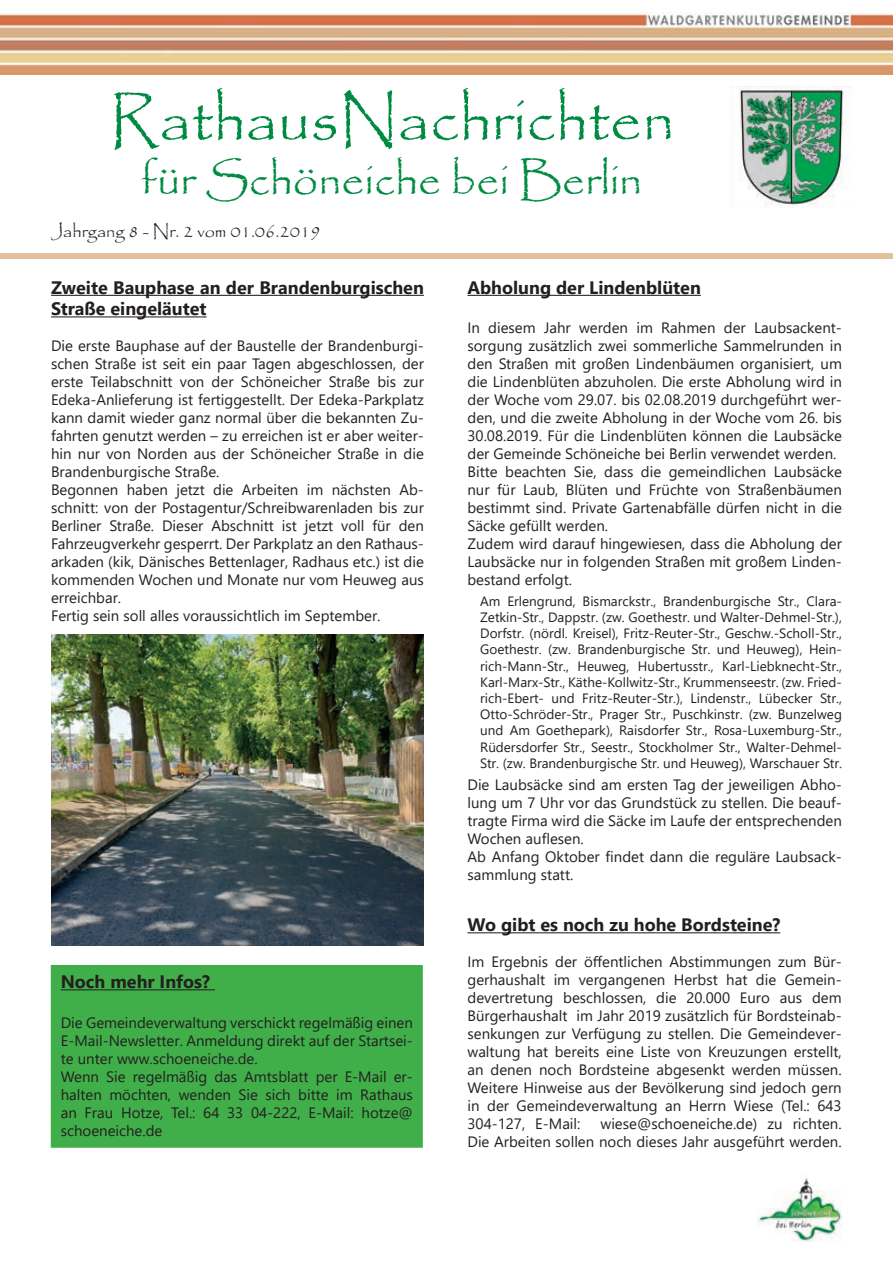
<style>
.page{position:relative;width:893px;height:1263px;background:#fff}
.page>*{position:absolute;margin:0;border:0;box-sizing:border-box;transform-origin:0 0}
.t1{font:63px "Papyrus";color:#008b43}
.t2{font:45px "Papyrus";color:#008b43}
.t3{font:700 18px/21.6px "Segoe UI";color:#231f20}
.t4{font:18px "Papyrus";color:#231f20}
.t5{font:15px/18px "Segoe UI";color:#231f20;text-align:justify}
.t6{font:13.5px/16.2px "Segoe UI";color:#231f20;text-align:justify}
</style>
<div class="page">
<img style="left:739px;top:86px;width:111px;height:121px">
<img style="left:757px;top:1177px;width:85px;height:64px">
<img style="left:0;top:13px;width:893px;height:61px">
<hr style="left:51px;top:295px;width:373px;height:1px;background:#231f20">
<hr style="left:51px;top:316px;width:156px;height:1px;background:#231f20">
<hr style="left:467px;top:932px;width:313px;height:1px;background:#231f20">
<div style="left:52px;top:966px;width:370px;height:181px;background:#40ae49"></div>
<hr style="left:61px;top:989px;width:154px;height:1px;background:#231f20">
<div style="left:51px;top:965px;width:372px;height:183px;border:2px solid #40ae49"></div>
<hr style="left:467px;top:295px;width:234px;height:1px;background:#231f20">
<img style="left:51px;top:634px;width:373px;height:311px">
<p class="t1" style="left:109px;top:81px;width:567px">RathausNachrichten</p>
<p class="t2" style="left:141px;top:152px;width:502px">für Schöneiche bei Berlin</p>
<p class="t4" style="left:51px;top:220px;width:271px">Jahrgang 8 - Nr. 2 vom 01.06.2019</p>
<p class="t3" style="left:51px;top:275px;width:374px">Zweite Bauphase an der Brandenburgischen<br>Straße eingeläutet</p>
<p class="t5" style="left:51px;top:336px;width:374px">Die erste Bauphase auf der Baustelle der Brandenburgi&shy;schen Straße ist seit ein paar Tagen abgeschlossen, der erste Teilabschnitt von der Schöneicher Straße bis zur Edeka-Anlieferung ist fertiggestellt. Der Edeka-Parkplatz kann damit wieder ganz normal über die bekannten Zu&shy;fahrten genutzt werden – zu erreichen ist er aber weiter&shy;hin nur von Norden aus der Schöneicher Straße in die Brandenburgische Straße.</p>
<p class="t5" style="left:51px;top:480px;width:374px">Begonnen haben jetzt die Arbeiten im nächsten Ab&shy;schnitt: von der Postagentur/Schreibwarenladen bis zur Berliner Straße. Dieser Abschnitt ist jetzt voll für den Fahrzeugverkehr gesperrt. Der Parkplatz an den Rathaus&shy;arkaden (kik, Dänisches Bettenlager, Radhaus etc.) ist die kommenden Wochen und Monate nur vom Heuweg aus erreichbar.</p>
<p class="t5" style="left:51px;top:606px;width:331px">Fertig sein soll alles voraussichtlich im September.</p>
<p class="t3" style="left:467px;top:275px;width:235px">Abholung der Lindenblüten</p>
<p class="t5" style="left:467px;top:318px;width:376px">In diesem Jahr werden im Rahmen der Laubsackent&shy;sorgung zusätzlich zwei sommerliche Sammelrunden in den Straßen mit großen Lindenbäumen organisiert, um die Lindenblüten abzuholen. Die erste Abholung wird in der Woche vom 29.07. bis 02.08.2019 durchgeführt wer&shy;den, und die zweite Abholung in der Woche vom 26. bis 30.08.2019. Für die Lindenblüten können die Laubsäcke der Gemeinde Schöneiche bei Berlin verwendet werden.</p>
<p class="t5" style="left:467px;top:462px;width:376px">Bitte beachten Sie, dass die gemeindlichen Laubsäcke nur für Laub, Blüten und Früchte von Straßenbäumen bestimmt sind. Private Gartenabfälle dürfen nicht in die Säcke gefüllt werden.</p>
<p class="t5" style="left:467px;top:534px;width:376px">Zudem wird darauf hingewiesen, dass die Abholung der Laubsäcke nur in folgenden Straßen mit großem Linden&shy;bestand erfolgt.</p>
<p class="t6" style="left:480px;top:592px;width:363px">Am Erlengrund, Bismarckstr., Brandenburgische Str., Clara-Zetkin-Str., Dappstr. (zw. Goethestr. und Walter-Dehmel-Str.), Dorfstr. (nördl. Kreisel), Fritz-Reuter-Str., Geschw.-Scholl-Str., Goethestr. (zw. Brandenburgische Str. und Heuweg), Hein&shy;rich-Mann-Str., Heuweg, Hubertusstr., Karl-Liebknecht-Str., Karl-Marx-Str., Käthe-Kollwitz-Str., Krummenseestr. (zw. Fried&shy;rich-Ebert- und Fritz-Reuter-Str.), Lindenstr., Lübecker Str., Otto-Schröder-Str., Prager Str., Puschkinstr. (zw. Bunzelweg und Am Goethepark), Raisdorfer Str., Rosa-Luxemburg-Str., Rüdersdorfer Str., Seestr., Stockholmer Str., Walter-Dehmel-Str. (zw. Brandenburgische Str. und Heuweg), Warschauer Str.</p>
<p class="t5" style="left:467px;top:774px;width:376px">Die Laubsäcke sind am ersten Tag der jeweiligen Abho&shy;lung um 7 Uhr vor das Grundstück zu stellen. Die beauf&shy;tragte Firma wird die Säcke im Laufe der entsprechenden Wochen auflesen.</p>
<p class="t5" style="left:467px;top:846px;width:376px">Ab Anfang Oktober findet dann die reguläre Laubsack&shy;sammlung statt.</p>
<p class="t3" style="left:61px;top:970px;width:151px">Noch mehr Infos?</p>
<p class="t5" style="left:61px;top:1012px;width:354px">Die Gemeindeverwaltung verschickt regelmäßig einen E-Mail-Newsletter. Anmeldung direkt auf der Startsei&shy;te unter www.schoeneiche.de.</p>
<p class="t5" style="left:61px;top:1066px;width:354px">Wenn Sie regelmäßig das Amtsblatt per E-Mail er&shy;halten möchten, wenden Sie sich bitte im Rathaus an Frau Hotze, Tel.: 64 33 04-222, E-Mail: hotze@ schoeneiche.de</p>
<p class="t3" style="left:467px;top:913px;width:314px">Wo gibt es noch zu hohe Bordsteine?</p>
<p class="t5" style="left:467px;top:952px;width:376px">Im Ergebnis der öffentlichen Abstimmungen zum Bür&shy;gerhaushalt im vergangenen Herbst hat die Gemein&shy;devertretung beschlossen, die 20.000 Euro aus dem Bürgerhaushalt im Jahr 2019 zusätzlich für Bordsteinab&shy;senkungen zur Verfügung zu stellen. Die Gemeindever&shy;waltung hat bereits eine Liste von Kreuzungen erstellt, an denen noch Bordsteine abgesenkt werden müssen.<br>Weitere Hinweise aus der Bevölkerung sind jedoch gern in der Gemeindeverwaltung an Herrn Wiese (Tel.: 643<br>304-127, E-Mail:</p>
<p class="t5" style="left:467px;top:1114px;width:376px;text-align:right">wiese@schoeneiche.de) zu richten.<br>Die Arbeiten sollen noch dieses Jahr ausgeführt werden.</p>
</div>
